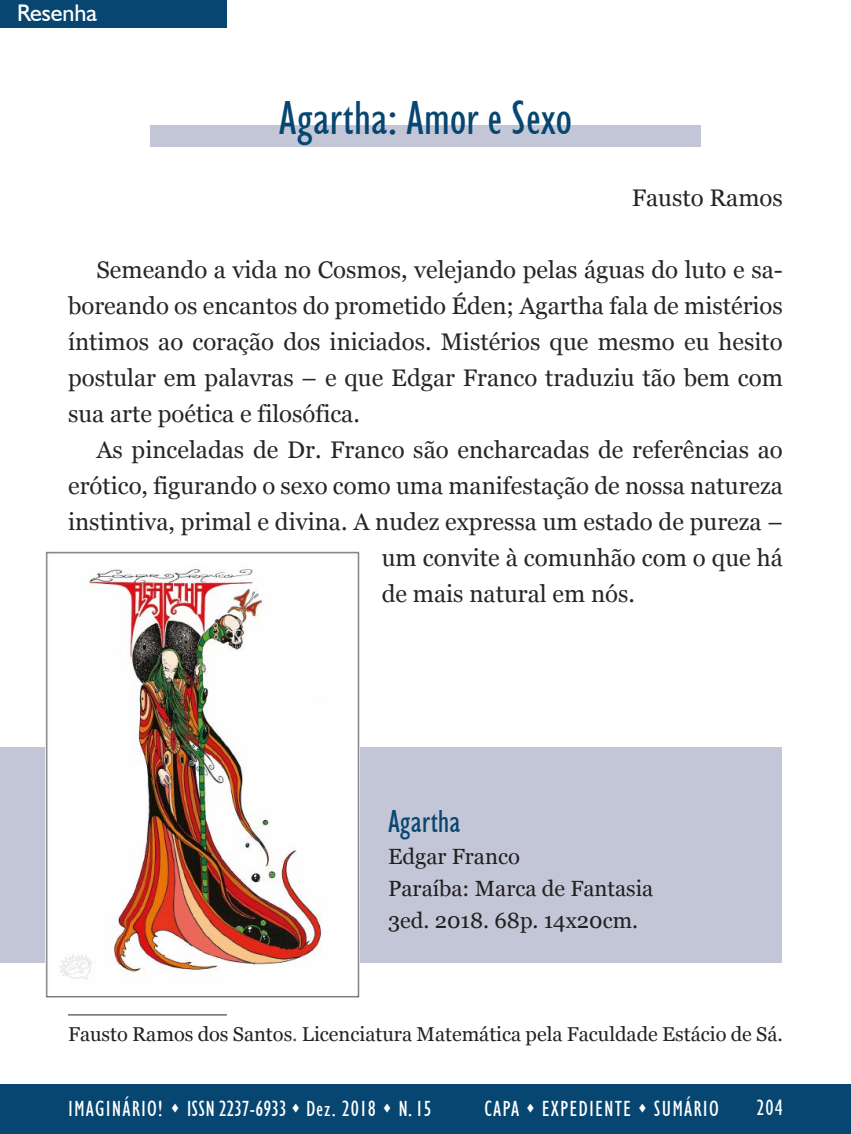
<style>
.page{position:relative;width:851px;height:1134px;background:#fff}
.page>*{position:absolute;margin:0;border:0;box-sizing:border-box;transform-origin:0 0}
.t1{font:condensed 48px "Humanist 521 BT";color:#084672}
.t2{font:condensed 32px "Humanist 521 BT";color:#084672}
.t3{font:24px/36px "Georgia";color:#262626;text-align:justify}
.t4{font:24px "Humanist 521 BT";color:#fff}
.t5{font:condensed 22px "Humanist 521 BT";letter-spacing:.05em;color:#fff}
.t6{font:22px/32px "Georgia";color:#231f20}
.t7{font:20px "Georgia";color:#222}
.s1{color:#202124}
.s2{color:#555}
</style>
<div class="page">
<div style="left:0;top:1084px;width:850px;height:50px;background:#084672"></div>
<div style="left:0;top:747px;width:782px;height:216px;background:#c3c6d6"></div>
<div style="left:150px;top:125px;width:550px;height:21px;background:#c3c6d6"></div>
<div style="left:0;top:0;width:227px;height:28px;background:#084672"></div>
<hr style="left:68px;top:1014px;width:159px;height:1px;background:#231f20">
<img style="left:45px;top:552px;width:314px;height:446px">
<p class="t4" style="left:17px;top:-2px;width:81px">Resenha</p>
<h1 class="t1" style="left:279px;top:90px;width:294px">Agartha: Amor e Sexo</h1>
<p class="t3" style="left:631px;top:180px;width:153px">Fausto Ramos</p>
<p class="t3" style="left:68px;top:252px;width:716px;text-indent:28px">Semeando a vida no Cosmos, velejando pelas águas do luto e sa&shy;boreando os encantos do prometido Éden; Agartha fala de mistérios íntimos ao coração dos iniciados. Mistérios que mesmo eu hesito postular em palavras – e que Edgar Franco traduziu tão bem com sua arte poética e filosófica.</p>
<p class="t3" style="left:96px;top:432px;width:687px">As pinceladas de Dr. Franco são encharcadas de referências ao</p>
<p class="t3" style="left:68px;top:468px;width:716px">erótico, figurando o sexo como uma manifestação de nossa natureza</p>
<p class="t3" style="left:68px;top:504px;width:716px">instintiva, primal e divina. A nudez expressa um estado de pureza –</p>
<p class="t3" style="left:382px;top:540px;width:402px">um convite à comunhão com o que há</p>
<p class="t3" style="left:382px;top:576px;width:255px">de mais natural em nós.</p>
<h2 class="t2" style="left:388px;top:803px;width:74px">Agartha</h2>
<p class="t6" style="left:388px;top:841px;width:267px">Edgar Franco<br>Paraíba: Marca de Fantasia<br>3ed. 2018. 68p. 14x20cm.</p>
<p class="t7" style="left:68px;top:1022px;width:716px"><span class="s1">Fausto Ramos dos Santos</span><span class="s2">.</span> Licenciatura Matemática pela Faculdade Estácio de Sá.</p>
<p class="t5" style="left:68px;top:1095px;width:365px">IMAGINÁRIO! ▲ ISSN 2237-6933 ▲ Dez. 2018 ▲ N. 15</p>
<p class="t5" style="left:484px;top:1095px;width:236px">CAPA ▲ EXPEDIENTE ▲ SUMÁRIO</p>
<p class="t5" style="left:756px;top:1095px;width:28px">204</p>
</div>
